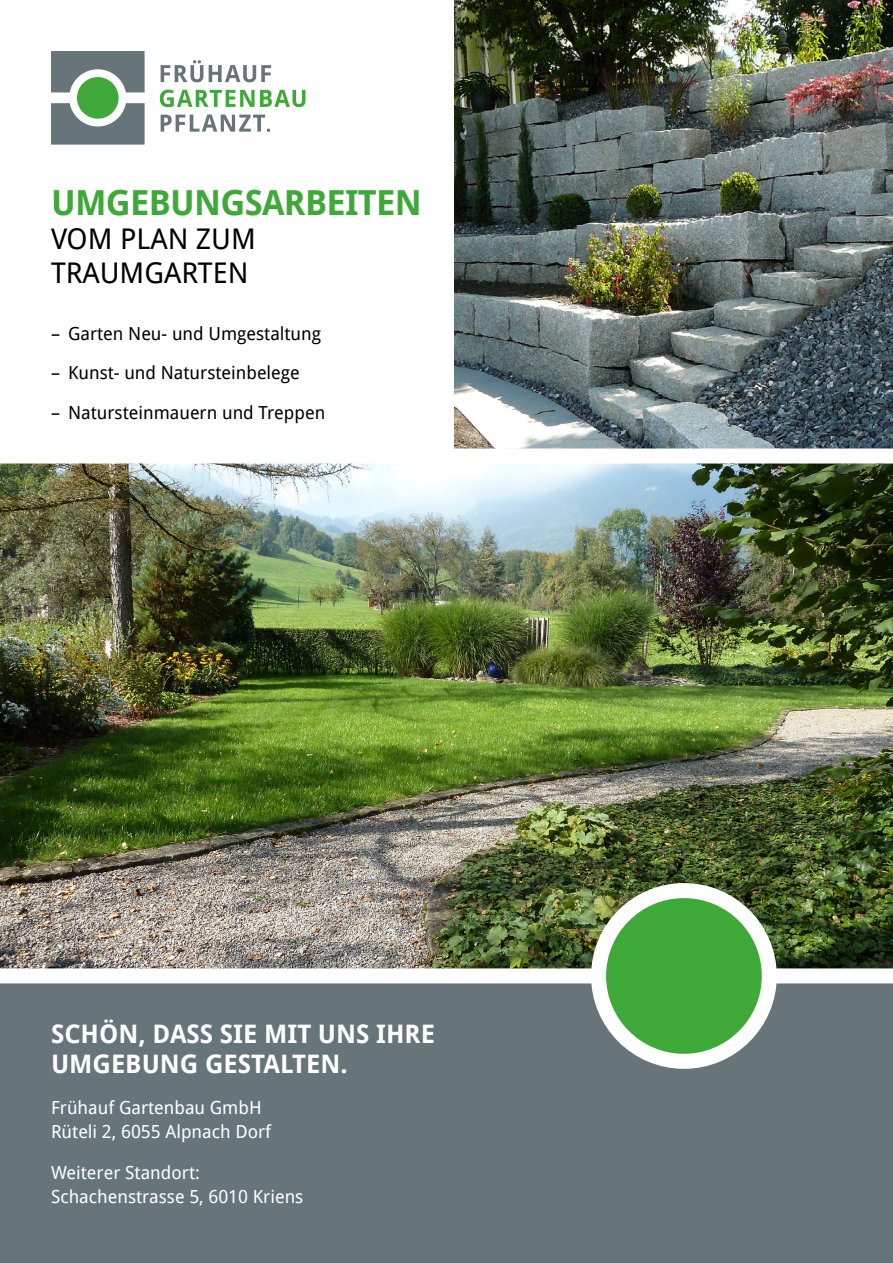
<style>
.page{position:relative;width:893px;height:1263px;background:#fff}
.page>*{position:absolute;margin:0;border:0;box-sizing:border-box;transform-origin:0 0}
.t1{font:700 34.5px "Droid Sans";letter-spacing:-.02em;color:#3ea938}
.t2{font:28.5px/34.2px "Droid Sans";color:#000}
.t3{font:700 25.5px/30px "Droid Sans";color:#fff}
.t4{font:18px/24px "Droid Sans";color:#fff}
.t5{font:18px "Droid Sans";color:#000}
</style>
<div class="page">
<div style="left:0;top:976px;width:893px;height:287px;background:#67757a"></div>
<img style="left:454px;top:0;width:439px;height:448px">
<img style="left:0;top:463px;width:893px;height:505px">
<div style="left:0;top:968px;width:893px;height:15px;background:#fff"></div>
<div style="left:599px;top:890px;width:170px;height:171px;background:#3ea938;border-radius:50%"></div>
<div style="left:591px;top:883px;width:186px;height:186px;border:15px solid #fff;border-radius:50%"></div>
<svg style="left:51px;top:51px;width:94px;height:41px;background:#7d898e"></svg>
<svg style="left:51px;top:103px;width:94px;height:42px;background:#7f8b8f"></svg>
<div style="left:77px;top:77px;width:42px;height:42px;background:#3ea938;border-radius:50%"></div>
<svg style="left:161px;top:60px;width:42px;height:22px"></svg>
<svg style="left:209px;top:65px;width:62px;height:17px"></svg>
<svg style="left:160px;top:90px;width:145px;height:17px"></svg>
<svg style="left:161px;top:115px;width:109px;height:17px"></svg>
<h1 class="t1" style="left:51px;top:183px;width:372px">UMGEBUNGSARBEITEN</h1>
<h2 class="t2" style="left:51px;top:222px;width:206px">VOM PLAN ZUM<br>TRAUMGARTEN</h2>
<p class="t5" style="left:51px;top:323px;width:272px">– Garten Neu- und Umgestaltung</p>
<p class="t5" style="left:51px;top:362px;width:250px">– Kunst- und Natursteinbelege</p>
<p class="t5" style="left:51px;top:402px;width:276px">– Natursteinmauern und Treppen</p>
<h3 class="t3" style="left:51px;top:1019px;width:385px">SCHÖN, DASS SIE MIT UNS IHRE<br>UMGEBUNG GESTALTEN.</h3>
<p class="t4" style="left:51px;top:1096px;width:222px">Frühauf Gartenbau GmbH<br>Rüteli 2, 6055 Alpnach Dorf</p>
<p class="t4" style="left:51px;top:1161px;width:254px">Weiterer Standort:<br>Schachenstrasse 5, 6010 Kriens</p>
</div>
